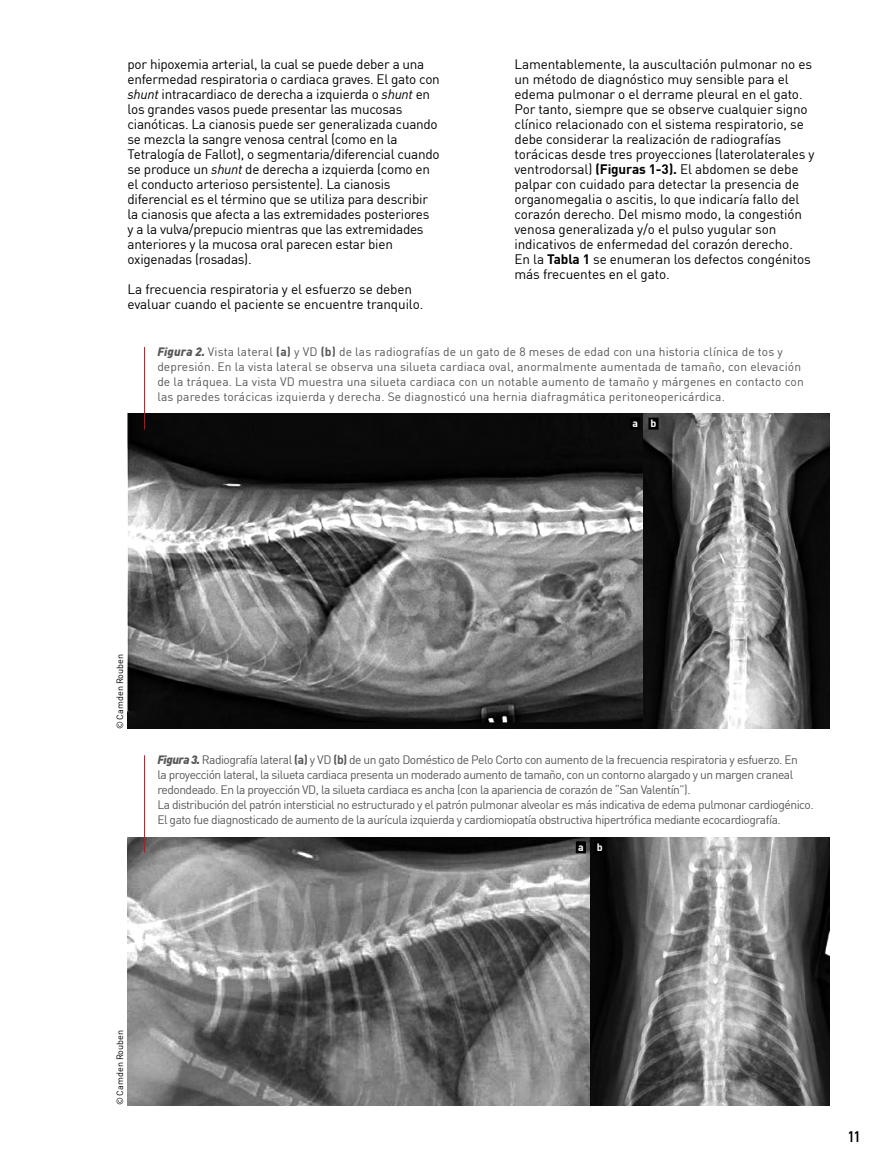
<style>
.page{position:relative;width:893px;height:1170px;background:#fff}
.page>*{position:absolute;margin:0;border:0;box-sizing:border-box;transform-origin:0 0}
.t1{font:700 condensed 15px "DIN Pro";color:#000}
.t2{font:13.5px/15px "DIN Pro";letter-spacing:-.02em;color:#000}
.t3{font:12px/15px "DIN Pro";letter-spacing:-.04em;color:#575756}
.t4{font:12px/15px "DIN Pro";letter-spacing:.01em;color:#575756}
.t5{font:700 10.5px "DIN Pro";color:#fff}
.t6{font:9px "DIN Pro";color:#000}
.s1{font-style:italic}
.s2{font-weight:700}
.s3{font-weight:900;font-style:italic}
</style>
<div class="page">
<img style="left:128px;top:414px;width:701px;height:314px">
<hr style="left:144px;top:347px;width:1px;height:82px;background:#e30613">
<img style="left:128px;top:837px;width:701px;height:268px">
<hr style="left:144px;top:755px;width:1px;height:97px;background:#e30613">
<div style="left:576px;top:841px;width:10px;height:12px;background:#000"></div>
<div style="left:630px;top:417px;width:10px;height:12px;background:#000"></div>
<div style="left:594px;top:841px;width:11px;height:12px;background:#000"></div>
<div style="left:648px;top:417px;width:11px;height:12px;background:#000"></div>
<p class="t2" style="left:128px;top:56px;width:314px">por hipoxemia arterial, la cual se puede deber a una enfermedad respiratoria o cardiaca graves. El gato con <span class="s1">shunt</span> intracardiaco de derecha a izquierda o <span class="s1">shunt</span> en los grandes vasos puede presentar las mucosas cianóticas. La cianosis puede ser generalizada cuando se mezcla la sangre venosa central (como en la Tetralogía de Fallot), o segmentaria/diferencial cuando se produce un <span class="s1">shunt</span> de derecha a izquierda (como en el conducto arterioso persistente). La cianosis diferencial es el término que se utiliza para describir la cianosis que afecta a las extremidades posteriores<br>y a la vulva/prepucio mientras que las extremidades anteriores y la mucosa oral parecen estar bien oxigenadas (rosadas).</p>
<p class="t2" style="left:128px;top:281px;width:297px">La frecuencia respiratoria y el esfuerzo se deben evaluar cuando el paciente se encuentre tranquilo.</p>
<p class="t2" style="left:514px;top:56px;width:301px">Lamentablemente, la auscultación pulmonar no es un método de diagnóstico muy sensible para el edema pulmonar o el derrame pleural en el gato.<br>Por tanto, siempre que se observe cualquier signo clínico relacionado con el sistema respiratorio, se debe considerar la realización de radiografías torácicas desde tres proyecciones (laterolaterales y ventrodorsal) <span class="s2">(Figuras 1-3).</span> El abdomen se debe palpar con cuidado para detectar la presencia de organomegalia o ascitis, lo que indicaría fallo del corazón derecho. Del mismo modo, la congestión venosa generalizada y/o el pulso yugular son indicativos de enfermedad del corazón derecho.<br>En la <span class="s2">Tabla 1</span> se enumeran los defectos congénitos más frecuentes en el gato.</p>
<p class="t4" style="left:157px;top:343px;width:648px"><span class="s3">Figura 2.</span> Vista lateral <span class="s2">(a)</span> y VD <span class="s2">(b)</span> de las radiografías de un gato de 8 meses de edad con una historia clínica de tos y depresión. En la vista lateral se observa una silueta cardiaca oval, anormalmente aumentada de tamaño, con elevación de la tráquea. La vista VD muestra una silueta cardiaca con un notable aumento de tamaño y márgenes en contacto con las paredes torácicas izquierda y derecha. Se diagnosticó una hernia diafragmática peritoneopericárdica.</p>
<p class="t5" style="left:632px;top:415px;width:7px">a</p>
<p class="t5" style="left:651px;top:415px;width:7px">b</p>
<p class="t6" style="left:113px;top:729px;width:77px;rotate:-90deg">© Camden Rouben</p>
<p class="t3" style="left:157px;top:751px;width:658px"><span class="s3">Figura 3.</span> Radiografía lateral <span class="s2">(a)</span> y VD <span class="s2">(b)</span> de un gato Doméstico de Pelo Corto con aumento de la frecuencia respiratoria y esfuerzo. En<br>la proyección lateral, la silueta cardiaca presenta un moderado aumento de tamaño, con un contorno alargado y un margen craneal redondeado. En la proyección VD, la silueta cardiaca es ancha (con la apariencia de corazón de “San Valentín”).<br>La distribución del patrón intersticial no estructurado y el patrón pulmonar alveolar es más indicativa de edema pulmonar cardiogénico.<br>El gato fue diagnosticado de aumento de la aurícula izquierda y cardiomiopatía obstructiva hipertrófica mediante ecocardiografía.</p>
<p class="t5" style="left:578px;top:839px;width:7px">a</p>
<p class="t5" style="left:597px;top:839px;width:7px">b</p>
<p class="t6" style="left:113px;top:1105px;width:77px;rotate:-90deg">© Camden Rouben</p>
<p class="t1" style="left:848px;top:1125px;width:14px">11</p>
</div>
